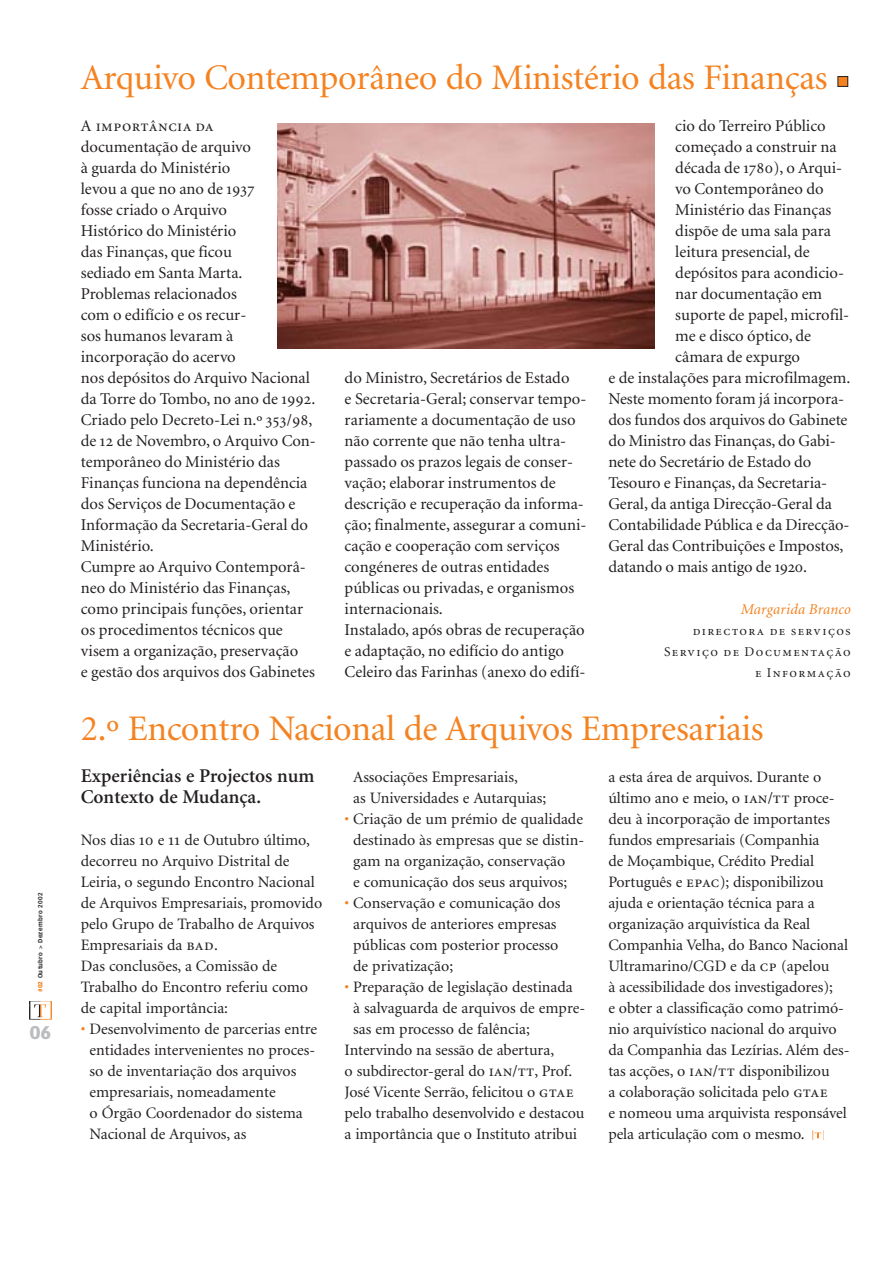
<style>
.page{position:relative;width:893px;height:1262px;background:#fff}
.page>*{position:absolute;margin:0;border:0;box-sizing:border-box;transform-origin:0 0}
.t1{font:36px "Minion";letter-spacing:-.01em;color:#f58220}
.t2{font:600 19.5px/21px "Minion";color:#231f20}
.t3{font:900 18px "Vectora LH";color:#bcbdc0}
.t4{font:16.5px/21px "Minion";color:#231f20}
.t5{font:16.5px "Minion Regular SC";letter-spacing:.025em;color:#231f20}
.t6{font:15.9px/21px "Minion";letter-spacing:-.005em;color:#231f20}
.t7{font:italic 15px "Minion";letter-spacing:.015em;color:#f58220}
.t8{font:13.5px/21px "Minion Regular SC";letter-spacing:.1em;color:#231f20;text-align:right}
.t9{font:700 6px "Vectora LH";letter-spacing:.06em;color:#231f20}
.s1{font-weight:900;color:#f58220}
.s2{font-family:"Minion Regular SC"}
.s3{font-family:"Minion Regular SC";font-size:16.5px}
.s4{color:#f58220}
</style>
<div class="page">
<img style="left:29px;top:1001px;width:23px;height:19px">
<div style="left:837px;top:77px;width:10px;height:9px;background:#f58220"></div>
<div style="left:837px;top:76px;width:11px;height:11px;border:1px solid #231f20"></div>
<img style="left:277px;top:123px;width:377px;height:226px">
<img style="left:812px;top:1130px;width:12px;height:10px">
<p class="t9" style="left:38px;top:992px;width:101px;rotate:-90deg"><span class="s1">#02</span> Outubro &gt; Dezembro 2002</p>
<p class="t3" style="left:30px;top:1025px;width:23px">06</p>
<h1 class="t1" style="left:81px;top:63px;width:748px">Arquivo Contemporâneo do Ministério das Finanças</h1>
<p class="t5" style="left:81px;top:119px;width:134px">A importância da</p>
<p class="t4" style="left:81px;top:138px;width:237px">documentação de arquivo<br>à guarda do Ministério<br>levou a que no ano de <span class="s2">1937<br></span>fosse criado o Arquivo<br>Histórico do Ministério<br>das Finanças, que ficou<br>sediado em Santa Marta.<br>Problemas relacionados<br>com o edifício e os recur-<br>sos humanos levaram à incorporação do acervo<br>nos depósitos do Arquivo Nacional da Torre do Tombo, no ano de <span class="s2">1992</span>.<br>Criado pelo Decreto-Lei n.º <span class="s2">353/98</span>, de <span class="s2">12</span> de Novembro, o Arquivo Con&shy;temporâneo do Ministério das<br>Finanças funciona na dependência dos Serviços de Documentação e<br>Informação da Secretaria-Geral do<br>Ministério.<br>Cumpre ao Arquivo Contemporâ&shy;neo do Ministério das Finanças, como principais funções, orientar os procedimentos técnicos que visem a organização, preservação<br>e gestão dos arquivos dos Gabinetes</p>
<p class="t4" style="left:675px;top:117px;width:152px">cio do Terreiro Público</p>
<p class="t4" style="left:675px;top:138px;width:163px">começado a construir na</p>
<p class="t4" style="left:675px;top:159px;width:168px">década de <span class="s2">1780</span>), o Arqui-</p>
<p class="t4" style="left:675px;top:180px;width:150px">vo Contemporâneo do</p>
<p class="t4" style="left:675px;top:201px;width:158px">Ministério das Finanças</p>
<p class="t4" style="left:675px;top:222px;width:157px">dispõe de uma sala para</p>
<p class="t4" style="left:675px;top:243px;width:136px">leitura presencial, de</p>
<p class="t4" style="left:675px;top:264px;width:170px">depósitos para acondicio-</p>
<p class="t4" style="left:675px;top:285px;width:148px">nar documentação em</p>
<p class="t4" style="left:675px;top:306px;width:175px">suporte de papel, microfil-</p>
<p class="t4" style="left:675px;top:327px;width:137px">me e disco óptico, de</p>
<p class="t4" style="left:675px;top:348px;width:126px">câmara de expurgo</p>
<p class="t4" style="left:608px;top:369px;width:243px">e de instalações para microfilmagem.</p>
<p class="t4" style="left:608px;top:390px;width:237px">Neste momento foram já incorpora-</p>
<p class="t4" style="left:608px;top:411px;width:241px">dos fundos dos arquivos do Gabinete</p>
<p class="t4" style="left:608px;top:432px;width:229px">do Ministro das Finanças, do Gabi-</p>
<p class="t4" style="left:608px;top:453px;width:204px">nete do Secretário de Estado do</p>
<p class="t4" style="left:608px;top:474px;width:220px">Tesouro e Finanças, da Secretaria-</p>
<p class="t4" style="left:608px;top:495px;width:225px">Geral, da antiga Direcção-Geral da</p>
<p class="t4" style="left:608px;top:516px;width:243px">Contabilidade Pública e da Direcção-</p>
<p class="t4" style="left:608px;top:537px;width:237px">Geral das Contribuições e Impostos,</p>
<p class="t4" style="left:608px;top:558px;width:200px">datando o mais antigo de <span class="s2">1920</span>.</p>
<p class="t7" style="left:740px;top:603px;width:112px">Margarida Branco</p>
<p class="t8" style="left:664px;top:621px;width:188px">directora de serviços<br>Serviço de Documentação e Informação</p>
<h1 class="t1" style="left:81px;top:714px;width:684px">2.º Encontro Nacional de Arquivos Empresariais</h1>
<p class="t2" style="left:81px;top:767px;width:235px">Experiências e Projectos num<br>Contexto de Mudança.</p>
<p class="t6" style="left:81px;top:831px;width:243px">Nos dias <span class="s3">10</span> e <span class="s3">11</span> de Outubro último, decorreu no Arquivo Distrital de<br>Leiria, o segundo Encontro Nacional de Arquivos Empresariais, promovido pelo Grupo de Trabalho de Arquivos<br>Empresariais da <span class="s3">bad</span>.<br>Das conclusões, a Comissão de<br>Trabalho do Encontro referiu como de capital importância:</p>
<p class="t6" style="left:89px;top:1020px;width:229px;text-indent:-9px"><span class="s4">•</span> Desenvolvimento de parcerias entre entidades intervenientes no proces&shy;so de inventariação dos arquivos empresariais, nomeadamente<br>o Órgão Coordenador do sistema<br>Nacional de Arquivos, as</p>
<p class="t4" style="left:344px;top:369px;width:243px">do Ministro, Secretários de Estado<br>e Secretaria-Geral; conservar tempo&shy;rariamente a documentação de uso não corrente que não tenha ultra&shy;passado os prazos legais de conser&shy;vação; elaborar instrumentos de descrição e recuperação da informa&shy;ção; finalmente, assegurar a comuni&shy;cação e cooperação com serviços congéneres de outras entidades públicas ou privadas, e organismos internacionais.<br>Instalado, após obras de recuperação e adaptação, no edifício do antigo Celeiro das Farinhas (anexo do edifí-</p>
<p class="t6" style="left:608px;top:768px;width:243px">a esta área de arquivos. Durante o último ano e meio, o <span class="s3">ian/tt</span> proce&shy;deu à incorporação de importantes fundos empresariais (Companhia<br>de Moçambique, Crédito Predial Português e <span class="s3">epac</span>); disponibilizou ajuda e orientação técnica para a organização arquivística da Real Companhia Velha, do Banco Nacional Ultramarino/CGD e da <span class="s3">cp</span> (apelou<br>à acessibilidade dos investigadores);<br>e obter a classificação como patrimó&shy;nio arquivístico nacional do arquivo da Companhia das Lezírias. Além des&shy;tas acções, o <span class="s3">ian/tt</span> disponibilizou<br>a colaboração solicitada pelo <span class="s3">gtae<br></span>e nomeou uma arquivista responsável pela articulação com o mesmo.</p>
<p class="t6" style="left:353px;top:768px;width:194px">Associações Empresariais,<br>as Universidades e Autarquias;</p>
<p class="t6" style="left:353px;top:810px;width:232px;text-indent:-9px"><span class="s4">•</span> Criação de um prémio de qualidade destinado às empresas que se distin&shy;gam na organização, conservação<br>e comunicação dos seus arquivos;</p>
<p class="t6" style="left:353px;top:894px;width:208px;text-indent:-9px"><span class="s4">•</span> Conservação e comunicação dos arquivos de anteriores empresas públicas com posterior processo de privatização;</p>
<p class="t6" style="left:344px;top:978px;width:230px"><span class="s4">•</span> Preparação de legislação destinada</p>
<p class="t6" style="left:353px;top:999px;width:233px">à salvaguarda de arquivos de empre-</p>
<p class="t6" style="left:353px;top:1020px;width:178px">sas em processo de falência;</p>
<p class="t6" style="left:344px;top:1041px;width:211px">Intervindo na sessão de abertura,</p>
<p class="t6" style="left:344px;top:1062px;width:229px">o subdirector-geral do <span class="s3">ian/tt</span>, Prof.</p>
<p class="t6" style="left:344px;top:1083px;width:230px">José Vicente Serrão, felicitou o <span class="s3">gtae</span></p>
<p class="t6" style="left:344px;top:1104px;width:241px">pelo trabalho desenvolvido e destacou</p>
<p class="t6" style="left:344px;top:1125px;width:234px">a importância que o Instituto atribui</p>
</div>
